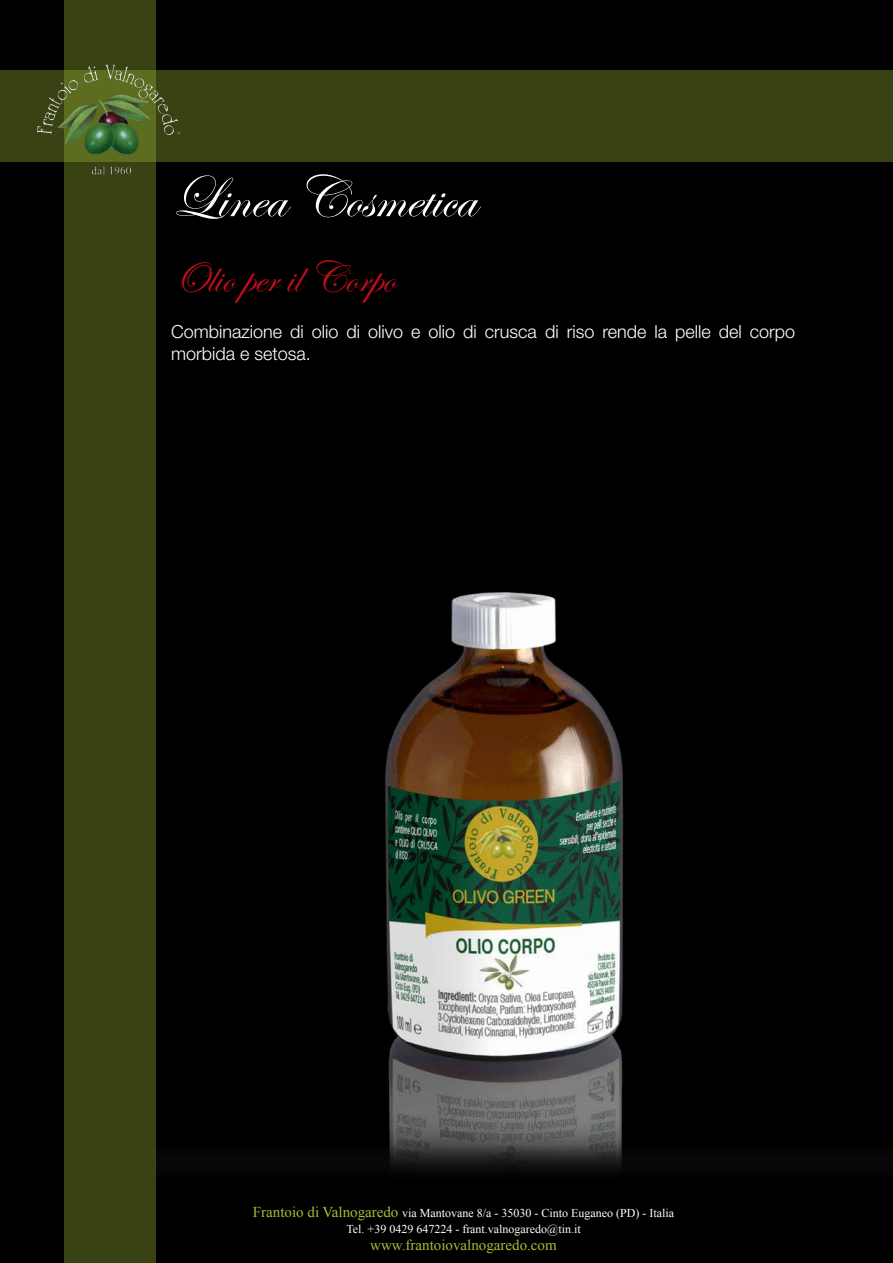
<style>
.page{position:relative;width:893px;height:1263px;background:#000}
.page>*{position:absolute;margin:0;border:0;box-sizing:border-box;transform-origin:0 0}
.t1{font:60px "Edwardian Script ITC";color:#fff}
.t2{font:45px "Edwardian Script ITC";color:#c10e1a}
.t3{font:300 18px/21.6px "Helvetica Neue LT Pro";color:#fff}
.t4{font:15px "Times New Roman";color:#a1bf37}
.t5{font:12px/16.5px "Times New Roman";color:#fff;text-align:center}
.s1{font-size:15px;color:#a1bf37}
</style>
<div class="page">
<img style="left:385px;top:592px;width:239px;height:553px">
<svg style="left:389px;top:1145px;width:233px;height:26px"></svg>
<div style="left:64px;top:0;width:92px;height:1263px;background:#384213"></div>
<div style="left:0;top:71px;width:893px;height:91px;background:#384213"></div>
<img style="left:29px;top:64px;width:165px;height:111px">
<h1 class="t1" style="left:171px;top:165px;width:306px">Linea Cosmetica</h1>
<h2 class="t2" style="left:171px;top:253px;width:226px">Olio per il Corpo</h2>
<h3 class="t3" style="left:171px;top:321px;width:626px">Combinazione di olio di olivo e olio di crusca di riso rende la pelle del corpo morbida e setosa.</h3>
<p class="t5" style="left:253px;top:1204px;width:423px"><span class="s1">Frantoio di Valnogaredo</span> via Mantovane 8/a - 35030 - Cinto Euganeo (PD) - Italia<br>Tel. +39 0429 647224 - frant.valnogaredo@tin.it</p>
<p class="t4" style="left:370px;top:1235px;width:188px">www.frantoiovalnogaredo.com</p>
</div>
